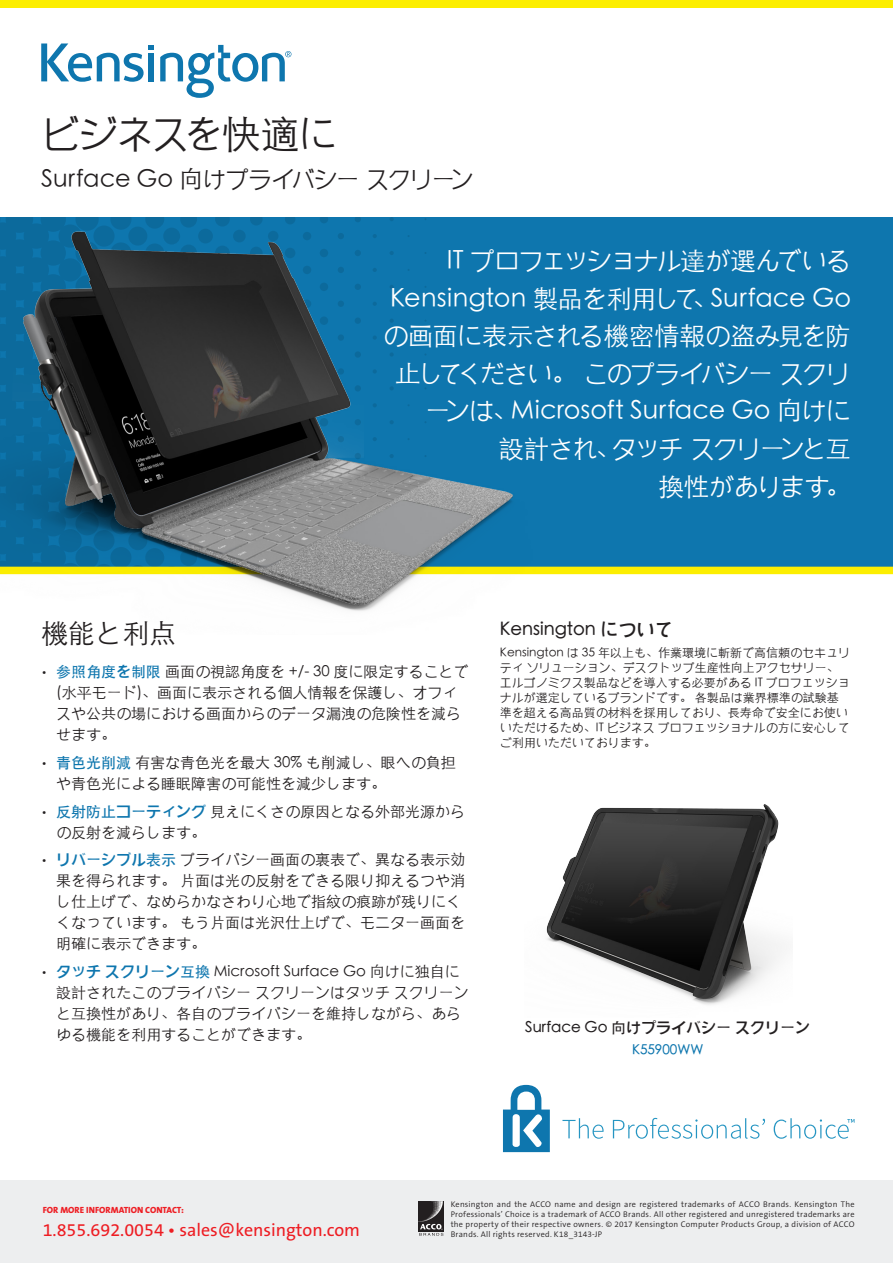
<style>
.page{position:relative;width:893px;height:1263px;background:#fff}
.page>*{position:absolute;margin:0;border:0;box-sizing:border-box;transform-origin:0 0}
.Head{font:300 39px "ST Heiti SC";letter-spacing:-.04em;color:#231f20}
.Features{font:300 27px "ST Heiti SC";color:#231f20}
.White_Copy{font:300 25.5px/37.5px "ST Heiti SC";letter-spacing:-.04em;color:#fff;text-align:right}
.Subhead{font:300 24px "ST Heiti SC";letter-spacing:-.045em;color:#231f20}
.t1{font:18px "The Sans KENSINGTON5 Rg";color:#ee1d23}
.Why{font:500 18px "ST Heiti SC";color:#231f20}
.t2{font:300 15px/21px "ST Heiti SC";color:#231f20}
.Product{font:500 15px "ST Heiti SC";color:#231f20}
.SKU{font:500 13.5px "ST Heiti SC";color:#0e76ae}
.Because{font:300 12px/15px "ST Heiti SC";color:#231f20}
.t3{font:9px "The Sans KENSINGTON8 XB";color:#ee1d23}
.t4{font:8.25px/9.9px "The Sans KENSINGTON4 SL";letter-spacing:.03em;color:#231f20;text-align:justify}
.s1{font-family:"The Sans KENSINGTON2 XL";font-weight:400}
.s2{font-weight:500;color:#0e76ae}
</style>
<div class="page">
<img style="left:546px;top:804px;width:236px;height:201px">
<div style="left:0;top:217px;width:893px;height:353px;background:#0e76ae"></div>
<div style="left:0;top:567px;width:893px;height:7px;background:#fcee01"></div>
<svg style="left:160px;top:45px;width:131px;height:53px"></svg>
<svg style="left:41px;top:43px;width:113px;height:39px"></svg>
<div style="left:0;top:1180px;width:893px;height:83px;background:#edeeef"></div>
<div style="left:419px;top:1202px;width:25px;height:29px;background:#231f20"></div>
<img style="left:419px;top:1202px;width:24px;height:22px">
<svg style="left:419px;top:1224px;width:24px;height:12px"></svg>
<div style="left:0;top:0;width:893px;height:8px;background:#fcee01"></div>
<svg style="left:562px;top:1118px;width:42px;height:21px"></svg>
<svg style="left:613px;top:1118px;width:152px;height:21px"></svg>
<svg style="left:774px;top:1118px;width:80px;height:21px"></svg>
<svg style="left:503px;top:1085px;width:47px;height:67px"></svg>
<img style="left:0;top:217px;width:594px;height:394px">
<p class="Head" style="left:41px;top:100px;width:298px">ビジネスを快適に</p>
<p class="Subhead" style="left:41px;top:158px;width:434px">Surface Go 向けプライバシー スクリーン</p>
<p class="White_Copy" style="left:382px;top:240px;width:470px">IT プロフェッショナル達が選んでいる<br>Kensington 製品を利用して、Surface Goの画面に表示される機密情報の盗み見を防止してください。 このプライバシー スクリーンは、Microsoft Surface Go 向けに<br>設計され、タッチ スクリーンと互<br>換性があります。</p>
<p class="Features" style="left:41px;top:609px;width:136px">機能と利点</p>
<p class="t2" style="left:56px;top:659px;width:414px;text-indent:-15px"><span class="s1">•</span> <span class="s2">参照角度を制限</span> 画面の視認角度を +/- 30 度に限定することで(水平モード)、画面に表示される個人情報を保護し、オフィスや公共の場における画面からのデータ漏洩の危険性を減らせます。</p>
<p class="t2" style="left:56px;top:750px;width:401px;text-indent:-15px"><span class="s1">•</span> <span class="s2">青色光削減</span> 有害な青色光を最大 30% も削減し、眼への負担や青色光による睡眠障害の可能性を減少します。</p>
<p class="t2" style="left:56px;top:799px;width:410px;text-indent:-15px"><span class="s1">•</span> <span class="s2">反射防止コーティング</span> 見えにくさの原因となる外部光源からの反射を減らします。</p>
<p class="t2" style="left:56px;top:848px;width:410px;text-indent:-15px"><span class="s1">•</span> <span class="s2">リバーシブル表示</span> プライバシー画面の裏表で、異なる表示効果を得られます。 片面は光の反射をできる限り抑えるつや消し仕上げで、なめらかなさわり心地で指紋の痕跡が残りにくくなっています。 もう片面は光沢仕上げで、モニター画面を明確に表示できます。</p>
<p class="t2" style="left:56px;top:959px;width:414px;text-indent:-15px"><span class="s1">•</span> <span class="s2">タッチ スクリーン互換</span> Microsoft Surface Go 向けに独自に設計されたこのプライバシー スクリーンはタッチ スクリーンと互換性があり、各自のプライバシーを維持しながら、あらゆる機能を利用することができます。</p>
<p class="Why" style="left:500px;top:619px;width:174px">Kensington について</p>
<p class="Because" style="left:500px;top:644px;width:352px">Kensington は 35 年以上も、作業環境に斬新で高信頼のセキュリティ ソリューション、デスクトップ生産性向上アクセサリー、エルゴノミクス製品などを導入する必要がある IT プロフェッショナルが選定しているブランドです。 各製品は業界標準の試験基準を超える高品質の材料を採用しており、長寿命で安全にお使いいただけるため、IT ビジネス プロフェッショナルの方に安心してご利用いただいております。</p>
<p class="Product" style="left:525px;top:1019px;width:286px">Surface Go 向けプライバシー スクリーン</p>
<p class="SKU" style="left:632px;top:1042px;width:73px">K55900WW</p>
<p class="t3" style="left:43px;top:1205px;width:143px">FOR MORE INFORMATION CONTACT:</p>
<p class="t1" style="left:43px;top:1220px;width:319px">1.855.692.0054 • sales@kensington.com</p>
<p class="t4" style="left:451px;top:1199px;width:405px">Kensington and the ACCO name and design are registered trademarks of ACCO Brands. Kensington The Professionals’ Choice is a trademark of ACCO Brands. All other registered and unregistered trademarks are the property of their respective owners. © 2017 Kensington Computer Products Group, a division of ACCO Brands. All rights reserved. K18_3143-JP</p>
</div>
